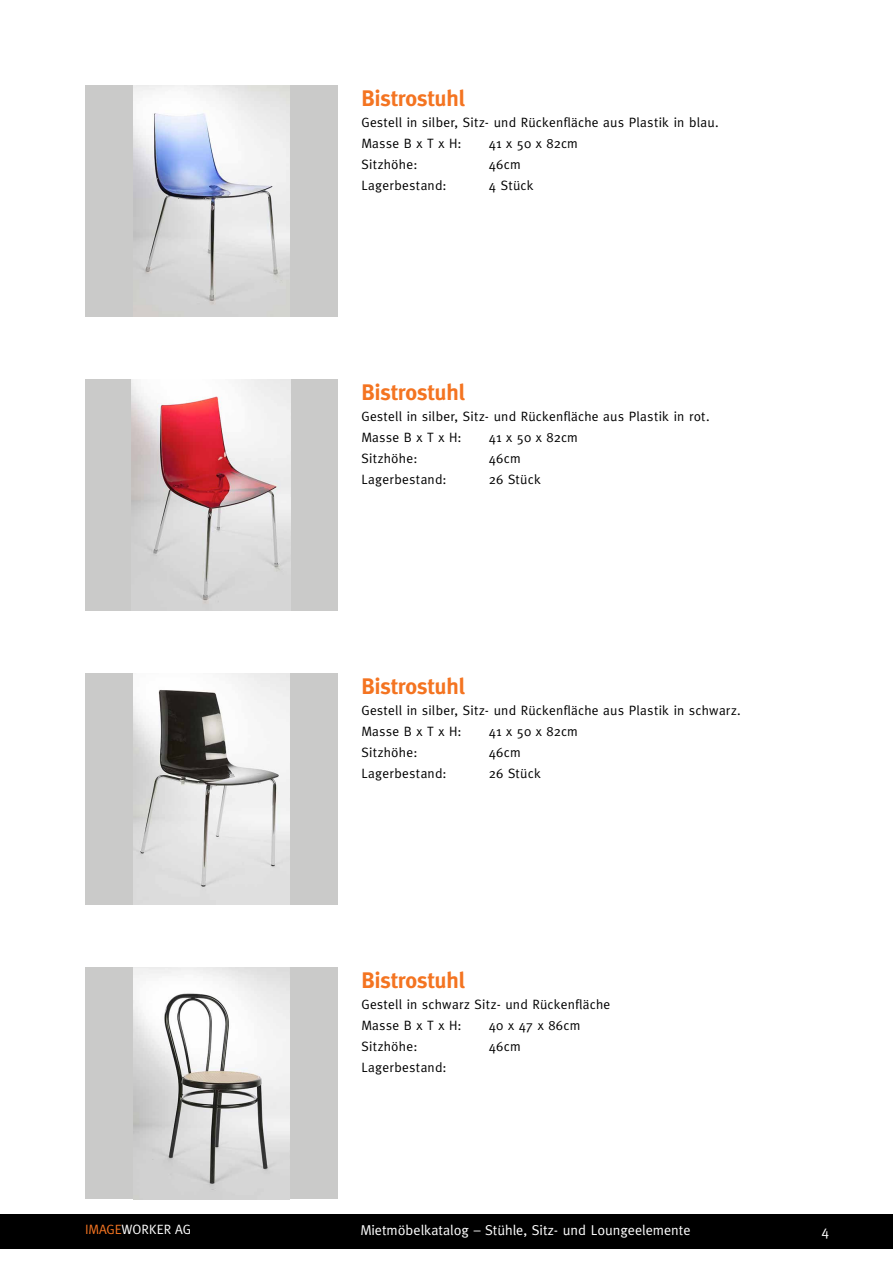
<style>
.page{position:relative;width:893px;height:1263px;background:#fff}
.page>*{position:absolute;margin:0;border:0;box-sizing:border-box;transform-origin:0 0}
.t1{font:700 22.5px "Meta";color:#f47421}
.t2{font:14.25px "Meta";color:#fff}
.t3{font:13.5px/21px "Meta";letter-spacing:.025em;color:#000}
.t4{font:13.5px "Meta";color:#fff}
.s1{color:#f47421}
</style>
<div class="page">
<div style="left:0;top:1214px;width:893px;height:34px;background:#000"></div>
<div style="left:85px;top:85px;width:252px;height:231px;background:#cacac9"></div>
<div style="left:85px;top:379px;width:252px;height:231px;background:#cacac9"></div>
<div style="left:85px;top:673px;width:252px;height:231px;background:#cacac9"></div>
<div style="left:85px;top:968px;width:252px;height:231px;background:#cacac9"></div>
<img style="left:133px;top:85px;width:156px;height:219px">
<img style="left:132px;top:379px;width:159px;height:231px">
<img style="left:133px;top:673px;width:156px;height:231px">
<img style="left:133px;top:967px;width:156px;height:232px">
<h1 class="t1" style="left:361px;top:85px;width:105px">Bistrostuhl</h1>
<p class="t3" style="left:361px;top:112px;width:359px">Gestell in silber, Sitz- und Rückenfläche aus Plastik in blau.<br>Masse B x T x H:</p>
<p class="t3" style="left:489px;top:133px;width:90px">41 x 50 x 82cm</p>
<p class="t3" style="left:361px;top:154px;width:57px">Sitzhöhe:</p>
<p class="t3" style="left:489px;top:154px;width:33px">46cm</p>
<p class="t3" style="left:361px;top:175px;width:87px">Lagerbestand:</p>
<p class="t3" style="left:489px;top:175px;width:46px">4 Stück</p>
<h1 class="t1" style="left:361px;top:379px;width:105px">Bistrostuhl</h1>
<p class="t3" style="left:361px;top:406px;width:350px">Gestell in silber, Sitz- und Rückenfläche aus Plastik in rot.<br>Masse B x T x H:</p>
<p class="t3" style="left:489px;top:427px;width:90px">41 x 50 x 82cm</p>
<p class="t3" style="left:361px;top:448px;width:57px">Sitzhöhe:</p>
<p class="t3" style="left:489px;top:448px;width:33px">46cm</p>
<p class="t3" style="left:361px;top:469px;width:87px">Lagerbestand:</p>
<p class="t3" style="left:489px;top:469px;width:53px">26 Stück</p>
<h1 class="t1" style="left:361px;top:673px;width:105px">Bistrostuhl</h1>
<p class="t3" style="left:361px;top:700px;width:381px">Gestell in silber, Sitz- und Rückenfläche aus Plastik in schwarz.<br>Masse B x T x H:</p>
<p class="t3" style="left:489px;top:721px;width:90px">41 x 50 x 82cm</p>
<p class="t3" style="left:361px;top:742px;width:57px">Sitzhöhe:</p>
<p class="t3" style="left:489px;top:742px;width:33px">46cm</p>
<p class="t3" style="left:361px;top:763px;width:87px">Lagerbestand:</p>
<p class="t3" style="left:489px;top:763px;width:53px">26 Stück</p>
<h1 class="t1" style="left:361px;top:967px;width:105px">Bistrostuhl</h1>
<p class="t3" style="left:361px;top:994px;width:250px">Gestell in schwarz Sitz- und Rückenfläche<br>Masse B x T x H:</p>
<p class="t3" style="left:489px;top:1015px;width:93px">40 x 47 x 86cm</p>
<p class="t3" style="left:361px;top:1036px;width:57px">Sitzhöhe:</p>
<p class="t3" style="left:489px;top:1036px;width:33px">46cm</p>
<p class="t3" style="left:361px;top:1057px;width:87px">Lagerbestand:</p>
<p class="t2" style="left:361px;top:1222px;width:331px">Mietmöbelkatalog – Stühle, Sitz- und Loungeelemente</p>
<p class="t4" style="left:85px;top:1222px;width:107px"><span class="s1">IMAGE</span>WORKER AG</p>
<p class="t2" style="left:822px;top:1223px;width:9px">4</p>
</div>
